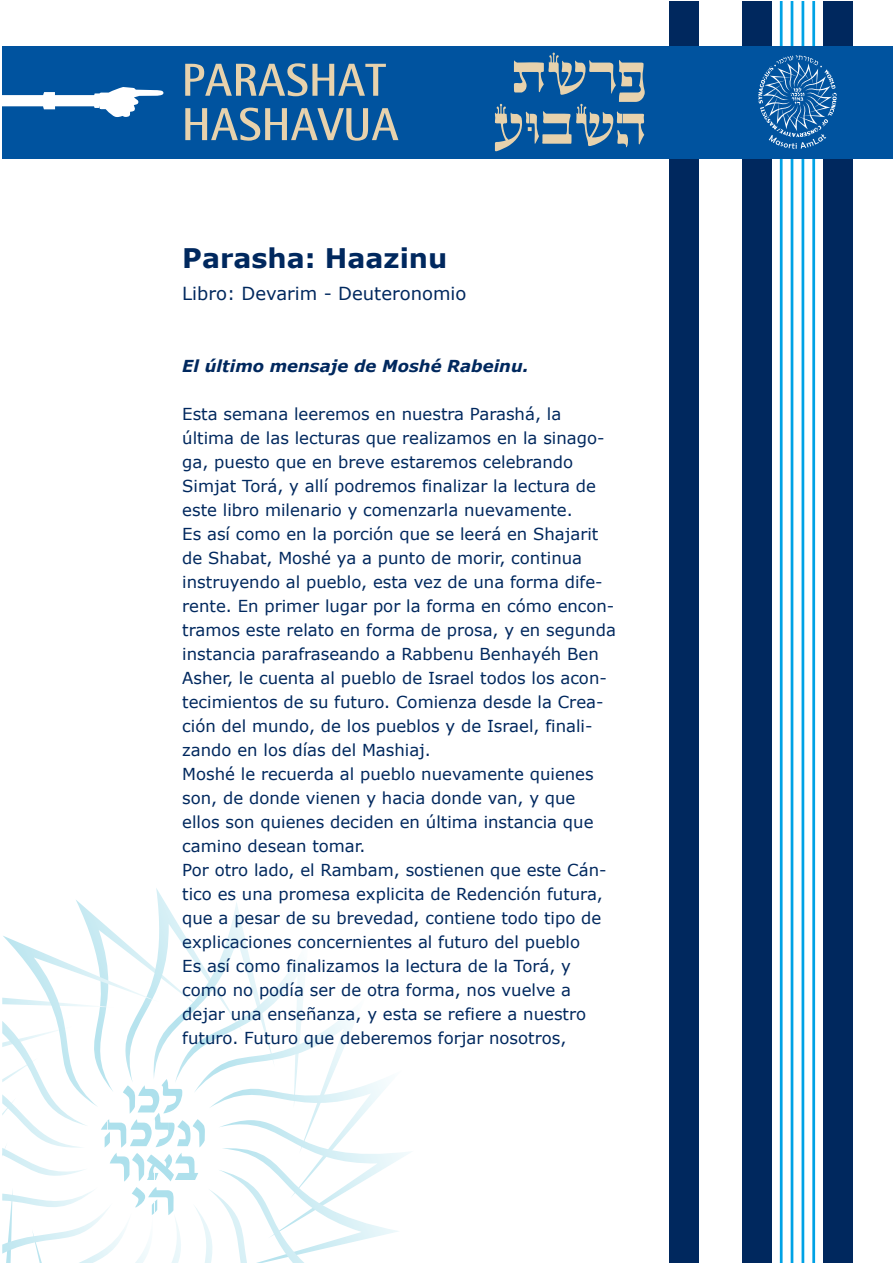
<style>
.page{position:relative;width:893px;height:1263px;background:#fff}
.page>*{position:absolute;margin:0;border:0;box-sizing:border-box;transform-origin:0 0}
.t1{font:700 27px "Verdana";color:#00285e}
.t2{font:18px "Verdana";color:#00285e}
.t3{font:16.5px/24px "Verdana";color:#00285e}
.t4{font:italic 700 16.5px "Verdana";color:#00285e}
</style>
<div class="page">
<hr style="left:780px;top:1px;width:3px;height:1262px;background:#00a2e5">
<hr style="left:791px;top:1px;width:2px;height:1262px;background:#00a2e5">
<hr style="left:801px;top:1px;width:3px;height:1262px;background:#00a2e5">
<hr style="left:812px;top:1px;width:3px;height:1262px;background:#00a2e5">
<div style="left:669px;top:1px;width:30px;height:1262px;background:#00285e"></div>
<div style="left:742px;top:1px;width:30px;height:1262px;background:#00285e"></div>
<div style="left:823px;top:1px;width:30px;height:1262px;background:#00285e"></div>
<svg style="left:2px;top:888px;width:408px;height:375px"></svg>
<div style="left:2px;top:46px;width:891px;height:112px;background:#00539f"></div>
<svg style="left:185px;top:63px;width:213px;height:78px"></svg>
<svg style="left:2px;top:87px;width:162px;height:30px"></svg>
<svg style="left:758px;top:55px;width:79px;height:94px"></svg>
<svg style="left:495px;top:53px;width:150px;height:98px"></svg>
<h1 class="t1" style="left:182px;top:239px;width:267px">Parasha: Haazinu</h1>
<p class="t2" style="left:182px;top:281px;width:286px">Libro: Devarim - Deuteronomio</p>
<p class="t4" style="left:182px;top:354px;width:348px">El último mensaje de Moshé Rabeinu.</p>
<p class="t3" style="left:182px;top:401px;width:435px">Esta semana leeremos en nuestra Parashá, la última de las lecturas que realizamos en la sinago&shy;ga, puesto que en breve estaremos celebrando Simjat Torá, y allí podremos finalizar la lectura de este libro milenario y comenzarla nuevamente.<br>Es así como en la porción que se leerá en Shajarit de Shabat, Moshé ya a punto de morir, continua instruyendo al pueblo, esta vez de una forma dife&shy;rente. En primer lugar por la forma en cómo encon&shy;tramos este relato en forma de prosa, y en segunda instancia parafraseando a Rabbenu Benhayéh Ben Asher, le cuenta al pueblo de Israel todos los acon&shy;tecimientos de su futuro. Comienza desde la Crea&shy;ción del mundo, de los pueblos y de Israel, finali&shy;zando en los días del Mashiaj.<br>Moshé le recuerda al pueblo nuevamente quienes son, de donde vienen y hacia donde van, y que ellos son quienes deciden en última instancia que camino desean tomar.<br>Por otro lado, el Rambam, sostienen que este Cán&shy;tico es una promesa explicita de Redención futura, que a pesar de su brevedad, contiene todo tipo de explicaciones concernientes al futuro del pueblo<br>Es así como finalizamos la lectura de la Torá, y como no podía ser de otra forma, nos vuelve a dejar una enseñanza, y esta se refiere a nuestro futuro. Futuro que deberemos forjar nosotros,</p>
</div>
